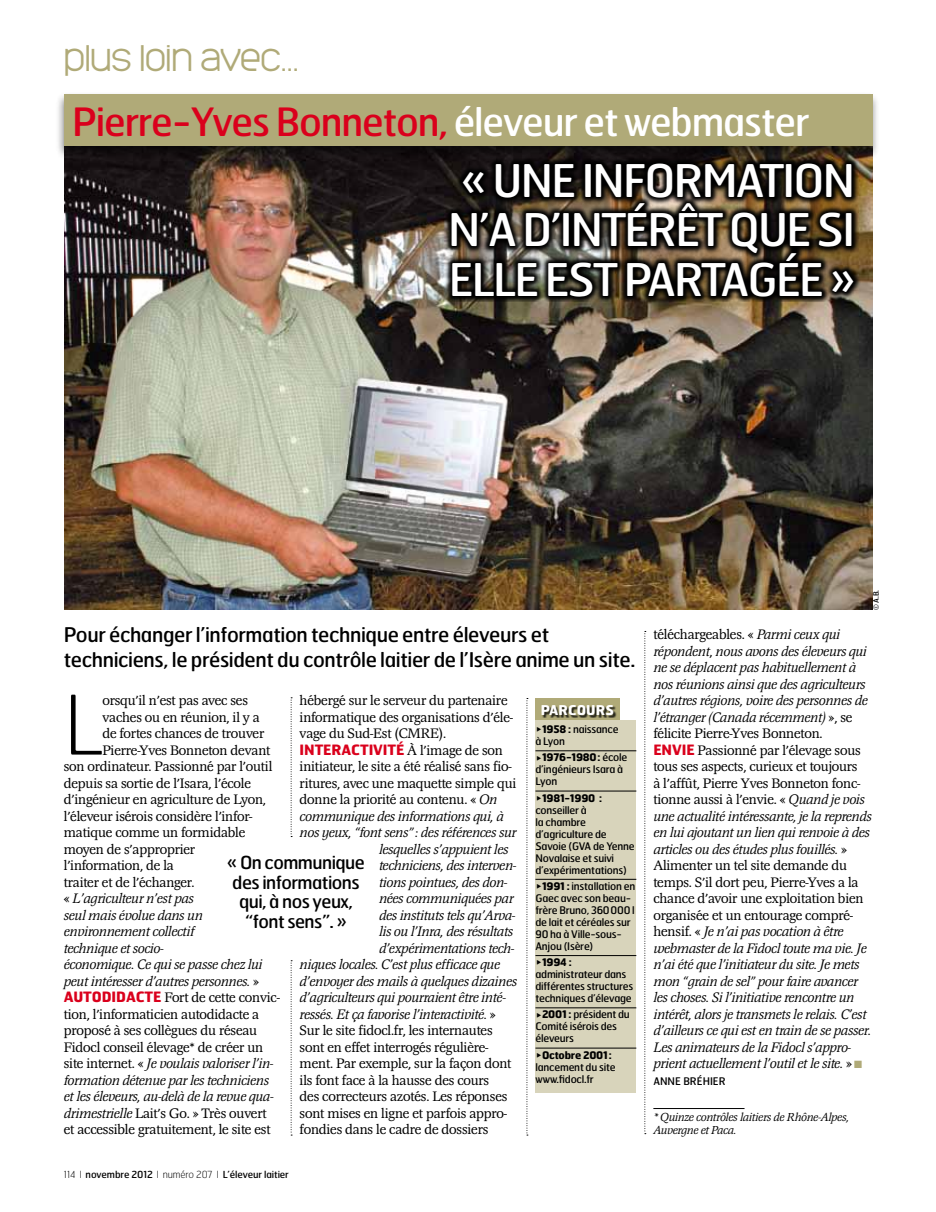
<style>
.page{position:relative;width:936px;height:1212px;background:#fff}
.page>*{position:absolute;margin:0;border:0;box-sizing:border-box;transform-origin:0 0}
.t1{font:100 81.9px "Hermes";color:#000}
.t2{font:45px/49.5px "Hermes";letter-spacing:-.04em;color:#fff;text-align:justify}
.t3{font:39px "Hermes";letter-spacing:-.03em;color:#da001c}
.t4{font:300 34.5px "Monark";color:#b0aa78}
.t5{font:20.25px/25.5px "Hermes";letter-spacing:-.02em;color:#000}
.t6{font:18px/19.5px "Hermes";letter-spacing:-.03em;color:#000;text-align:center}
.t7{font:italic 14.25px/16.5px "Magna EF";letter-spacing:-.01em;color:#000}
.t8{font:300 14.25px/16.5px "Magna EF";letter-spacing:-.01em;color:#000}
.t9{font:700 14.25px "Hermes";letter-spacing:-.01em;color:#da001c}
.t10{font:700 13.5px "Hermes";color:#fff}
.t11{font:italic 12px/13.5px "Magna EF";letter-spacing:-.01em;color:#000}
.t12{font:10.5px/12px "Hermes";letter-spacing:-.02em;color:#000}
.t13{font:700 10.5px "Hermes";letter-spacing:-.02em;color:#000}
.t14{font:10.5px "Hermes";color:#000}
.t15{font:9.75px "Hermes";letter-spacing:-.01em;color:#000}
.t16{font:7.5px "Hermes";color:#000}
.s1{color:#fff}
.s2{font-weight:700}
.s3{font-family:"Magna EF";font-weight:300;color:#000}
.s4{font-weight:400;font-style:italic}
.s5{font-weight:300;font-style:normal}
.s6{font-family:"Hermes";font-weight:700;color:#da001c}
.s7{font-weight:100}
.s8{font-family:"Hermes";font-weight:700;font-style:normal;color:#da001c}
.s9{color:#b0aa78}
</style>
<div class="page">
<img style="left:64px;top:160px;width:808px;height:449px">
<svg style="left:291px;top:697px;width:1px;height:140px"></svg>
<svg style="left:526px;top:698px;width:2px;height:438px"></svg>
<svg style="left:644px;top:631px;width:1px;height:503px"></svg>
<svg style="left:291px;top:960px;width:1px;height:176px"></svg>
<div style="left:535px;top:699px;width:84px;height:21px;background:#b0aa78"></div>
<div style="left:56px;top:92px;width:824px;height:68px;background:#000;opacity:.5"></div>
<div style="left:64px;top:94px;width:808px;height:51px;background:#b0aa78"></div>
<hr style="left:653px;top:1108px;width:91px;height:1px;background:#000">
<div style="left:542px;top:706px;width:74px;height:12px;background:#000;opacity:.8"></div>
<div style="left:535px;top:720px;width:101px;height:373px;background:#d8d4bb"></div>
<hr style="left:535px;top:750px;width:101px;height:1px;background:#000">
<hr style="left:535px;top:791px;width:101px;height:1px;background:#000">
<hr style="left:535px;top:879px;width:101px;height:1px;background:#000">
<hr style="left:535px;top:955px;width:101px;height:1px;background:#000">
<hr style="left:535px;top:1007px;width:101px;height:1px;background:#000">
<hr style="left:535px;top:1048px;width:101px;height:1px;background:#000">
<svg style="left:443px;top:154px;width:417px;height:148px;background:#241f17"></svg>
<h3 class="t4" style="left:64px;top:34px;width:236px">plus loin avec...</h3>
<h3 class="t3" style="left:72px;top:96px;width:738px">Pierre-Yves Bonneton, <span class="s1">éleveur et webmaster</span></h3>
<h2 class="t2" style="left:448px;top:154px;width:408px">« Une information n’a d’intérêt qu e si elle est partag ée»</h2>
<p class="t16" style="left:871px;top:610px;width:22px;rotate:-90deg">© A.B.</p>
<h3 class="t5" style="left:64px;top:621px;width:573px">Pour échanger l’information technique entre éleveurs et techniciens, le président du contrôle laitier de l’Isère anime un site.</h3>
<p class="t10" style="left:541px;top:701px;width:74px">PARCOURS</p>
<p class="t12" style="left:535px;top:723px;width:85px;text-indent:7px"><span class="s2">1958 :</span> naissance à Lyon</p>
<p class="t12" style="left:535px;top:751px;width:93px;text-indent:7px"><span class="s2">1976-1980:</span> école d’ingénieurs Isara à<br>Lyon</p>
<p class="t13" style="left:542px;top:791px;width:62px">1981-1990 :</p>
<p class="t12" style="left:535px;top:803px;width:101px">conseiller à<br>la chambre d’agriculture de<br>Savoie (GVA de Yenne<br>Novalaise et suivi d’expérimentations)</p>
<p class="t12" style="left:535px;top:880px;width:101px;text-indent:7px"><span class="s2">1991 :</span> installation en<br>Gaec avec son beau&shy;frère Bruno, 360000 l de lait et céréales sur<br>90 ha à Ville-sous-<br>Anjou (Isère)</p>
<p class="t13" style="left:542px;top:955px;width:31px">1994 :</p>
<p class="t12" style="left:535px;top:968px;width:99px">administrateur dans différentes structures techniques d’élevage</p>
<p class="t12" style="left:535px;top:1008px;width:96px;text-indent:7px"><span class="s2">2001 :</span> président du<br>Comité isérois des éleveurs</p>
<p class="t13" style="left:542px;top:1048px;width:71px">OCTOBRE 2001:</p>
<p class="t12" style="left:535px;top:1060px;width:82px">lancement du site www.fidocl.fr</p>
<h1 class="t1" style="left:64px;top:673px;width:41px">l</h1>
<p class="t8" style="left:102px;top:693px;width:147px">orsqu’il n’est pas avec ses</p>
<p class="t8" style="left:299px;top:693px;width:215px">hébergé sur le serveur du partenaire informatique des organisations d’éle&shy;vage du Sud-Est (CMRE).</p>
<p class="t9" style="left:299px;top:740px;width:205px">INTERACTIVITÉ <span class="s3">À l’image de son</span></p>
<p class="t8" style="left:299px;top:759px;width:213px">initiateur, le site a été réalisé sans fio-</p>
<p class="t8" style="left:299px;top:775px;width:218px">ritures, avec une maquette simple qui</p>
<p class="t8" style="left:299px;top:792px;width:199px">donne la priorité au contenu. « <span class="s4">On</span></p>
<p class="t7" style="left:299px;top:808px;width:205px">communique des informations qui, à</p>
<p class="t7" style="left:299px;top:825px;width:218px">nos yeux, “font sens”: des références sur</p>
<p class="t7" style="left:379px;top:841px;width:131px">lesquelles s’appuient les</p>
<p class="t7" style="left:379px;top:858px;width:139px">techniciens, des interven-</p>
<p class="t7" style="left:379px;top:874px;width:130px">tions pointues, des don-</p>
<p class="t7" style="left:379px;top:891px;width:136px">nées communiquées par</p>
<p class="t7" style="left:379px;top:907px;width:138px">des instituts tels qu’Arva-</p>
<p class="t7" style="left:379px;top:924px;width:136px">lis ou l’Inra, des résultats</p>
<p class="t7" style="left:379px;top:940px;width:137px">d’expérimentations tech-</p>
<p class="t7" style="left:299px;top:957px;width:202px">niques locales. C’est plus efficace que</p>
<p class="t7" style="left:299px;top:973px;width:219px">d’envoyer des mails à quelques dizaines</p>
<p class="t7" style="left:299px;top:990px;width:208px">d’agriculteurs qui pourraient être inté-</p>
<p class="t7" style="left:299px;top:1006px;width:198px">ressés. Et ça favorise l’interactivité. <span class="s5">»</span></p>
<p class="t8" style="left:299px;top:1023px;width:194px">Sur le site fidocl.fr, les internautes</p>
<p class="t8" style="left:299px;top:1039px;width:190px">sont en effet interrogés régulière-</p>
<p class="t8" style="left:299px;top:1056px;width:213px">ment. Par exemple, sur la façon dont</p>
<p class="t8" style="left:299px;top:1072px;width:191px">ils font face à la hausse des cours</p>
<p class="t8" style="left:299px;top:1089px;width:209px">des correcteurs azotés. Les réponses</p>
<p class="t8" style="left:299px;top:1105px;width:209px">sont mises en ligne et parfois appro-</p>
<p class="t8" style="left:299px;top:1122px;width:190px">fondies dans le cadre de dossiers</p>
<p class="t8" style="left:102px;top:709px;width:159px">vaches ou en réunion, il y a</p>
<p class="t8" style="left:102px;top:726px;width:163px">de fortes chances de trouver</p>
<p class="t8" style="left:102px;top:742px;width:169px">Pierre-Yves Bonneton devant</p>
<p class="t8" style="left:64px;top:759px;width:210px">son ordinateur. Passionné par l’outil</p>
<p class="t8" style="left:64px;top:775px;width:189px">depuis sa sortie de l’Isara, l’école</p>
<p class="t8" style="left:64px;top:792px;width:204px">d’ingénieur en agriculture de Lyon,</p>
<p class="t8" style="left:64px;top:808px;width:190px">l’éleveur isérois considère l’infor-</p>
<p class="t8" style="left:64px;top:825px;width:183px">matique comme un formidable</p>
<p class="t8" style="left:64px;top:841px;width:133px">moyen de s’approprier</p>
<p class="t8" style="left:64px;top:858px;width:111px">l’information, de la</p>
<p class="t8" style="left:64px;top:874px;width:132px">traiter et de l’échanger.</p>
<p class="t7" style="left:64px;top:891px;width:131px"><span class="s5">«</span> L’agriculteur n’est pas</p>
<p class="t7" style="left:64px;top:907px;width:140px">seul mais évolue dans un</p>
<p class="t7" style="left:64px;top:924px;width:132px">environnement collectif</p>
<p class="t7" style="left:64px;top:940px;width:101px">technique et socio-</p>
<p class="t7" style="left:64px;top:957px;width:200px">économique. Ce qui se passe chez lui</p>
<p class="t7" style="left:64px;top:973px;width:197px">peut intéresser d’autres personnes. <span class="s5">»</span></p>
<p class="t8" style="left:64px;top:990px;width:217px"><span class="s6">AUTODIDACTE</span> Fort de cette convic-</p>
<p class="t8" style="left:64px;top:1006px;width:197px">tion, l’informaticien autodidacte a</p>
<p class="t8" style="left:64px;top:1023px;width:195px">proposé à ses collègues du réseau</p>
<p class="t8" style="left:64px;top:1039px;width:201px">Fidocl conseil élevage* de créer un</p>
<p class="t7" style="left:64px;top:1056px;width:211px"><span class="s5">site internet. «</span> Je voulais valoriser l’in-</p>
<p class="t7" style="left:64px;top:1072px;width:207px">formation détenue par les techniciens</p>
<p class="t7" style="left:64px;top:1089px;width:211px">et les éleveurs, au-delà de la revue qua-</p>
<p class="t8" style="left:64px;top:1105px;width:204px"><span class="s4">drimestrielle</span> Lait’s Go. » Très ouvert</p>
<p class="t8" style="left:64px;top:1122px;width:208px">et accessible gratuitement, le site est</p>
<p class="t6" style="left:227px;top:852px;width:139px">« On communique des informations qui, à nos yeux, “font sens”. »</p>
<p class="t15" style="left:64px;top:1168px;width:226px"><span class="s7">114 l</span> novembre 2012 <span class="s7">l numéro 207 l</span> L’éleveur laitier</p>
<p class="t7" style="left:653px;top:627px;width:220px"><span class="s5">téléchargeables. «</span> Parmi ceux qui répondent<span class="s5">,</span> nous avons des éleveurs qui ne se déplacent pas habituellement à nos réunions ainsi que des agriculteurs d’autres régions, voire des personnes de l’étranger (Canada récemment) <span class="s5">», se félicite Pierre-Yves Bonneton.<br></span><span class="s8">ENVIE</span> <span class="s5">Passionné par l’élevage sous tous ses aspects, curieux et toujours<br>à l’affût, Pierre Yves Bonneton fonc&shy;tionne aussi à l’envie. «</span> Quand je vois une actualité intéressante, je la reprends en lui ajoutant un lien qui renvoie à des articles ou des études plus fouillés. <span class="s5">» Alimenter un tel site demande du temps. S’il dort peu, Pierre-Yves a la chance d’avoir une exploitation bien organisée et un entourage compré&shy;hensif. «</span> Je n’ai pas vocation à être webmaster de la Fidocl toute ma vie. Je n’ai été que l’initiateur du site. Je mets mon “grain de sel” pour faire avancer les choses. Si l’initiative rencontre un intérêt, alors je transmets le relais. C’est d’ailleurs ce qui est en train de se passer.<br>Les animateurs de la Fidocl s’appro&shy;prient actuellement l’outil et le site. <span class="s5">»</span> <span class="s9">■</span></p>
<p class="t14" style="left:653px;top:1074px;width:74px">anne bréhier</p>
<p class="t11" style="left:653px;top:1110px;width:197px">* Quinze contrôles laitiers de Rhône-Alpes,<br>Auvergne et Paca.</p>
</div>
